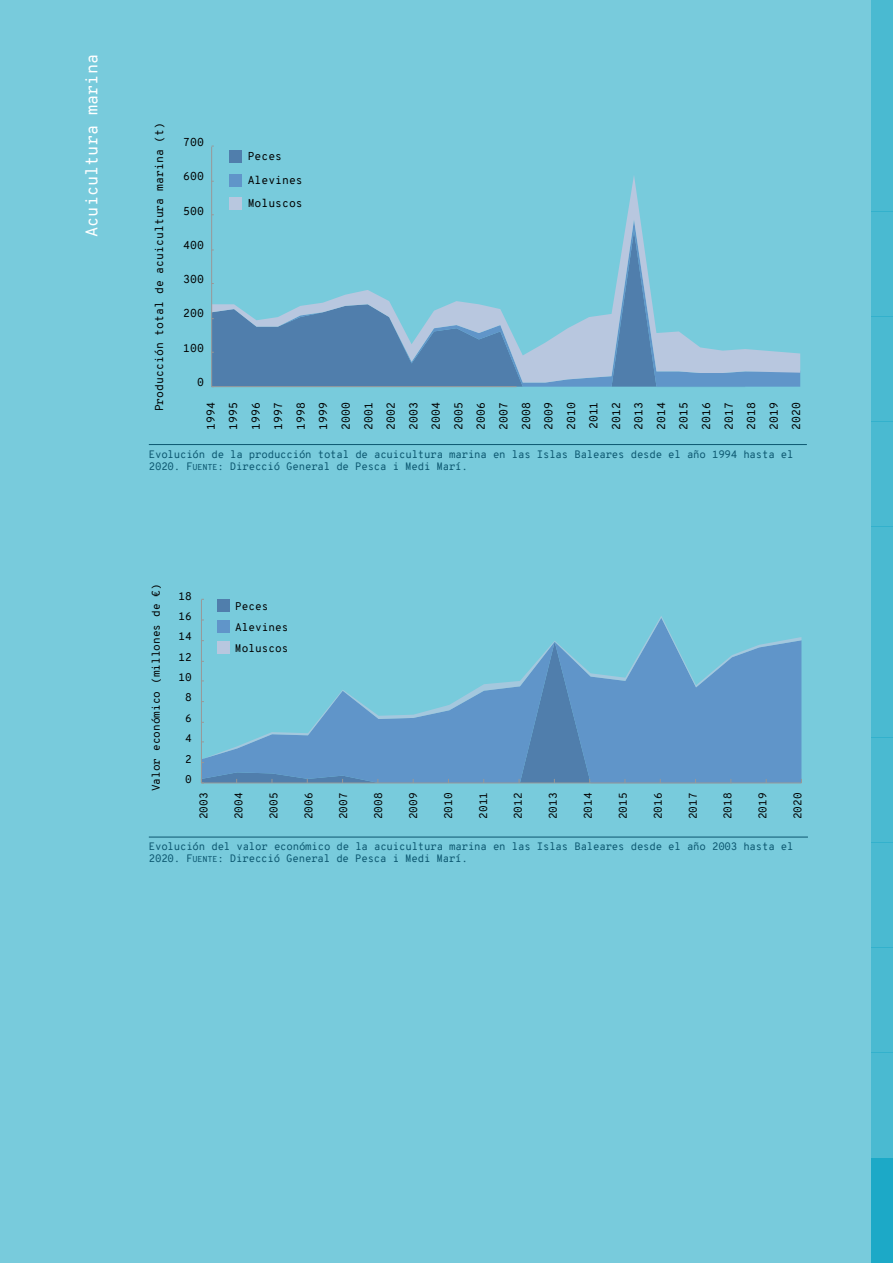
<style>
.page{position:relative;width:893px;height:1263px;background:#fff}
.page>*{position:absolute;margin:0;border:0;box-sizing:border-box;transform-origin:0 0}
.t1{font:16.5px "Overpass Mono";color:#fff}
.t2{font:11.25px/22.5px "Overpass Mono";color:#000;text-align:justify}
.t3{font:10.8px/21px "Overpass Mono";color:#000}
.t4{font:10.5px/12px "Overpass Mono";letter-spacing:-.02em;color:#0c5770}
.s1{font-family:"Overpass Mono Regular SC800"}
.s2{font-family:"Overpass Mono Regular SC800";font-size:8.4px}
</style>
<div class="page">
<div style="left:1px;top:0;width:892px;height:1263px;background:#78cbdc"></div>
<div style="left:872px;top:0;width:21px;height:106px;background:#4abad1"></div>
<div style="left:872px;top:421px;width:21px;height:106px;background:#4abad1"></div>
<div style="left:872px;top:842px;width:21px;height:105px;background:#4abad1"></div>
<div style="left:872px;top:211px;width:21px;height:105px;background:#4abad1"></div>
<div style="left:872px;top:632px;width:21px;height:105px;background:#4abad1"></div>
<div style="left:872px;top:1053px;width:21px;height:105px;background:#4abad1"></div>
<div style="left:872px;top:106px;width:21px;height:105px;background:#4abad1"></div>
<div style="left:872px;top:527px;width:21px;height:105px;background:#4abad1"></div>
<div style="left:872px;top:947px;width:21px;height:106px;background:#4abad1"></div>
<div style="left:872px;top:316px;width:21px;height:106px;background:#4abad1"></div>
<div style="left:872px;top:737px;width:21px;height:105px;background:#4abad1"></div>
<div style="left:872px;top:1158px;width:21px;height:105px;background:#1ca9c7"></div>
<hr style="left:149px;top:444px;width:658px;height:1px;background:#0c5770">
<hr style="left:149px;top:837px;width:659px;height:1px;background:#0c5770">
<svg style="left:202px;top:759px;width:599px;height:23px;background:#5d91c3"></svg>
<svg style="left:202px;top:616px;width:599px;height:143px"></svg>
<hr style="left:201px;top:600px;width:1px;height:183px;background:#989898">
<hr style="left:201px;top:782px;width:600px;height:1px;background:#989898">
<div style="left:217px;top:599px;width:13px;height:13px;background:#507eac"></div>
<div style="left:217px;top:620px;width:13px;height:13px;background:#6095c9"></div>
<div style="left:217px;top:641px;width:13px;height:13px;background:#b8c7df"></div>
<svg style="left:212px;top:383px;width:588px;height:4px;background:#588aba"></svg>
<svg style="left:212px;top:175px;width:588px;height:208px"></svg>
<hr style="left:211px;top:147px;width:1px;height:240px;background:#989898">
<hr style="left:212px;top:386px;width:305px;height:1px;background:#989898">
<div style="left:230px;top:150px;width:12px;height:13px;background:#507eac"></div>
<div style="left:230px;top:174px;width:12px;height:13px;background:#6095c9"></div>
<div style="left:230px;top:198px;width:12px;height:12px;background:#b8c7df"></div>
<h1 class="t1" style="left:80px;top:237px;width:184px;rotate:-90deg">Acuicultura marina</h1>
<p class="t2" style="left:148px;top:411px;width:291px;rotate:-90deg">Producción total de acuicultura marina (t)</p>
<p class="t2" style="left:183px;top:131px;width:22px">700</p>
<p class="t2" style="left:183px;top:165px;width:22px">600</p>
<p class="t2" style="left:183px;top:200px;width:22px">500</p>
<p class="t2" style="left:183px;top:234px;width:22px">400</p>
<p class="t2" style="left:183px;top:268px;width:22px">300</p>
<p class="t2" style="left:183px;top:302px;width:22px">200</p>
<p class="t2" style="left:183px;top:337px;width:22px">100</p>
<p class="t2" style="left:197px;top:371px;width:8px">0</p>
<p class="t2" style="left:248px;top:145px;width:36px">Peces</p>
<p class="t2" style="left:248px;top:192px;width:57px">Moluscos</p>
<p class="t2" style="left:248px;top:169px;width:57px">Alevines</p>
<p class="t2" style="left:200px;top:430px;width:30px;rotate:-90deg">1994<br>1995<br>1996<br>1997<br>1998<br>1999<br>2000<br>2001<br>2002<br>2003<br>2004<br>2005<br>2006<br>2007<br>2008<br>2009<br>2010<br>2011<br>2012<br>2013<br>2014<br>2015<br>2016<br>2017<br>2018<br>2019<br>2020</p>
<p class="t4" style="left:149px;top:448px;width:646px">Evolución de la producción total de acuicultura marina en las Islas Baleares desde el año 1994 hasta el<br>2020. <span class="s1">F</span><span class="s2">UENTE</span><span class="s1">:</span> Direcció General de Pesca i Medi Marí.</p>
<p class="t3" style="left:146px;top:791px;width:209px;rotate:-90deg">Valor económico (millones de €)</p>
<p class="t3" style="left:178px;top:585px;width:15px">18</p>
<p class="t3" style="left:178px;top:606px;width:15px">16</p>
<p class="t3" style="left:178px;top:626px;width:15px">14</p>
<p class="t3" style="left:178px;top:646px;width:15px">12</p>
<p class="t3" style="left:178px;top:667px;width:15px">10</p>
<p class="t3" style="left:185px;top:687px;width:8px">8</p>
<p class="t3" style="left:185px;top:708px;width:8px">6</p>
<p class="t3" style="left:185px;top:728px;width:8px">4</p>
<p class="t3" style="left:185px;top:748px;width:8px">2</p>
<p class="t3" style="left:185px;top:769px;width:8px">0</p>
<p class="t3" style="left:235px;top:596px;width:55px">Peces<br>Alevines<br>Moluscos</p>
<p class="t3" style="left:193px;top:819px;width:28px;rotate:-90deg">2003</p>
<p class="t3" style="left:228px;top:819px;width:28px;rotate:-90deg">2004</p>
<p class="t3" style="left:263px;top:819px;width:28px;rotate:-90deg">2005</p>
<p class="t3" style="left:298px;top:819px;width:28px;rotate:-90deg">2006</p>
<p class="t3" style="left:333px;top:819px;width:28px;rotate:-90deg">2007</p>
<p class="t3" style="left:368px;top:819px;width:28px;rotate:-90deg">2008</p>
<p class="t3" style="left:403px;top:819px;width:28px;rotate:-90deg">2009</p>
<p class="t3" style="left:438px;top:819px;width:28px;rotate:-90deg">2010</p>
<p class="t3" style="left:473px;top:819px;width:28px;rotate:-90deg">2011</p>
<p class="t3" style="left:508px;top:819px;width:28px;rotate:-90deg">2012</p>
<p class="t3" style="left:543px;top:819px;width:28px;rotate:-90deg">2013</p>
<p class="t3" style="left:578px;top:819px;width:28px;rotate:-90deg">2014</p>
<p class="t3" style="left:613px;top:819px;width:28px;rotate:-90deg">2015</p>
<p class="t3" style="left:647px;top:819px;width:28px;rotate:-90deg">2016</p>
<p class="t3" style="left:682px;top:819px;width:28px;rotate:-90deg">2017</p>
<p class="t3" style="left:717px;top:819px;width:28px;rotate:-90deg">2018</p>
<p class="t3" style="left:752px;top:819px;width:28px;rotate:-90deg">2019</p>
<p class="t3" style="left:787px;top:819px;width:28px;rotate:-90deg">2020</p>
<p class="t4" style="left:149px;top:840px;width:646px">Evolución del valor económico de la acuicultura marina en las Islas Baleares desde el año 2003 hasta el<br>2020. <span class="s1">F</span><span class="s2">UENTE</span><span class="s1">:</span> Direcció General de Pesca i Medi Marí.</p>
</div>
